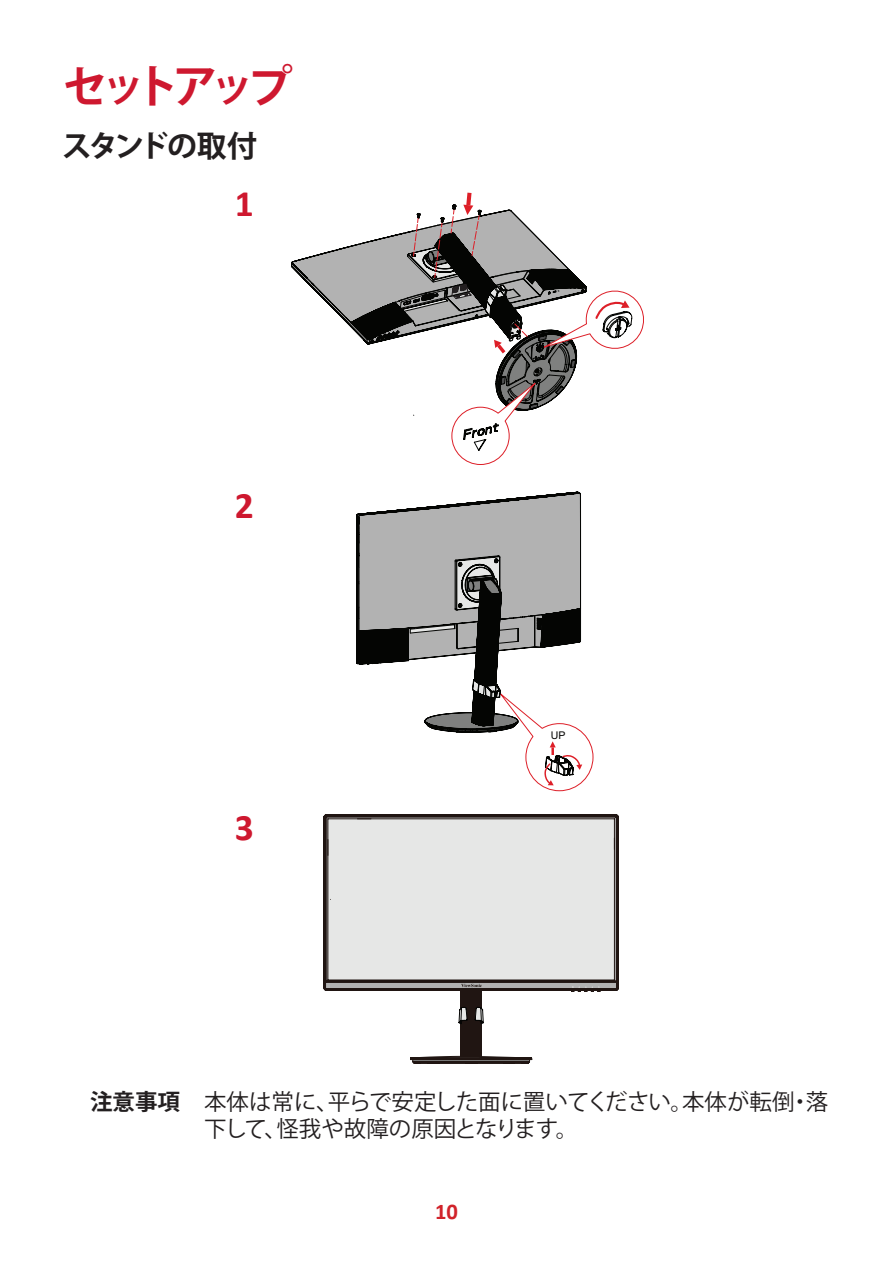
<style>
.page{position:relative;width:893px;height:1263px;background:#fff}
.page>*{position:absolute;margin:0;border:0;box-sizing:border-box;transform-origin:0 0}
.t1{font:700 45px "Koz Go Pro";letter-spacing:-.16em;color:#ce182f}
.t2{font:700 37.5px "Calibri";color:#ce182f}
.t3{font:700 30px "Koz Go Pro";letter-spacing:-.085em;color:#231f20}
.t4{font:22.5px/27px "Koz Go Pro";color:#231f20}
.t5{font:700 22.5px "Calibri";color:#d1232a}
.t6{font:10.65px "Arial";color:#050504}
.s1{font-weight:700}
</style>
<div class="page">
<svg style="left:291px;top:193px;width:353px;height:272px"></svg>
<svg style="left:356px;top:492px;width:237px;height:299px"></svg>
<svg style="left:324px;top:815px;width:294px;height:176px;background:#d6d7d5"></svg>
<svg style="left:324px;top:820px;width:2px;height:13px"></svg>
<svg style="left:357px;top:815px;width:14px;height:4px"></svg>
<svg style="left:324px;top:839px;width:5px;height:16px"></svg>
<svg style="left:614px;top:824px;width:5px;height:25px"></svg>
<hr style="left:330px;top:980px;width:30px;height:1px;background:#201512">
<hr style="left:328px;top:990px;width:32px;height:1px;background:#201512">
<svg style="left:572px;top:986px;width:28px;height:5px"></svg>
<svg style="left:410px;top:984px;width:122px;height:80px"></svg>
<h1 class="t1" style="left:62px;top:58px;width:231px">セットアップ</h1>
<h3 class="t3" style="left:62px;top:127px;width:197px">スタンドの取付</h3>
<h2 class="t2" style="left:235px;top:177px;width:21px">1</h2>
<h2 class="t2" style="left:235px;top:479px;width:21px">2</h2>
<h2 class="t2" style="left:235px;top:801px;width:21px">3</h2>
<p class="t6" style="left:551px;top:728px;width:16px">UP</p>
<p class="t4" style="left:204px;top:1088px;width:626px;text-indent:-114px"><span class="s1">注意事項</span> 本体は常に、平らで安定した面に置いてください。本体が転倒・落下して、怪我や故障の原因となります。</p>
<p class="t5" style="left:435px;top:1196px;width:24px">10</p>
</div>
